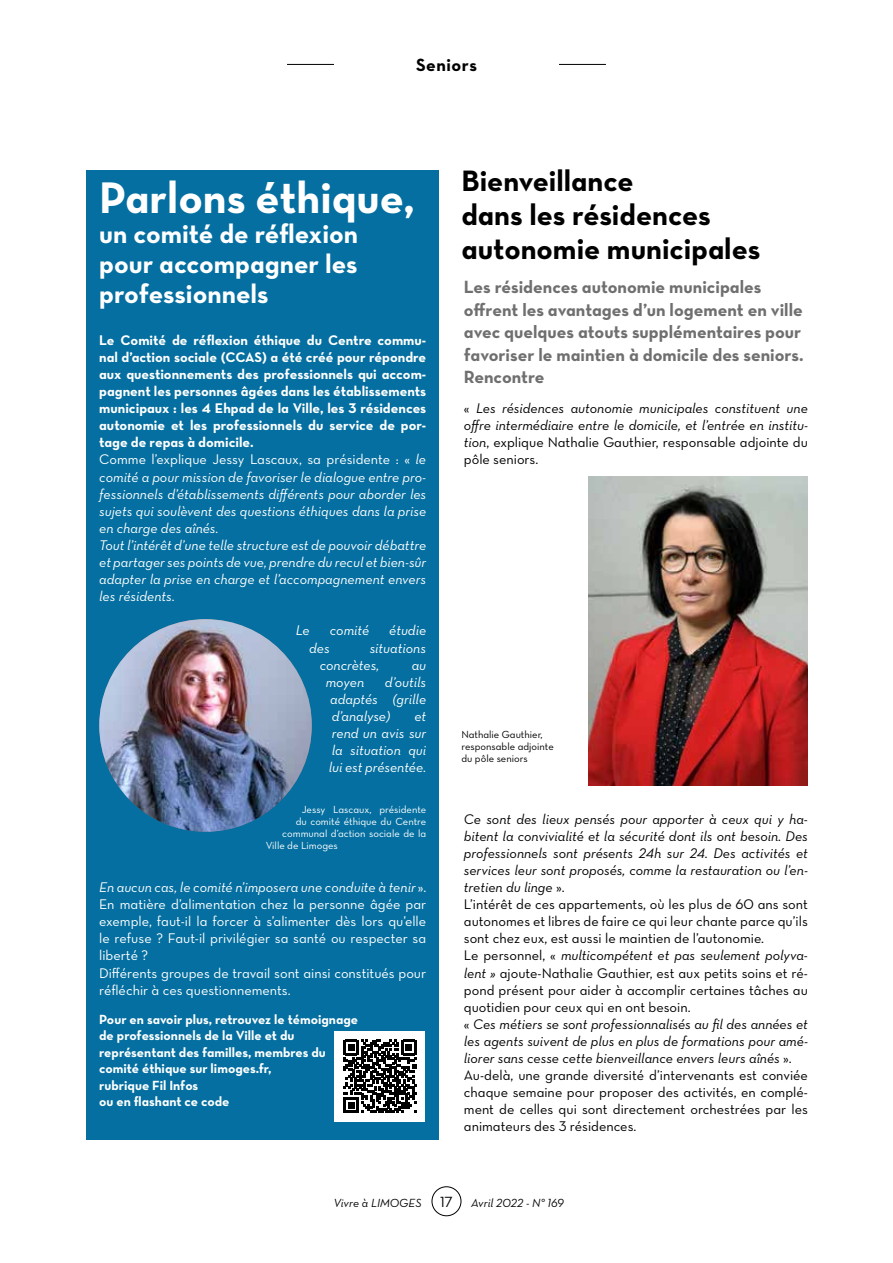
<style>
.page{position:relative;width:893px;height:1263px;background:#fff}
.page>*{position:absolute;margin:0;border:0;box-sizing:border-box;transform-origin:0 0}
.t1{font:45px "Neutra Text Bold Alt";color:#fff}
.t2{font:30px/34.2px "Neutra Text Bold Alt";color:#000}
.t3{font:27px/30px "Neutra Text Bold Alt";color:#fff;text-align:justify}
.t4{font:18px/22.5px "Neutra Text Bold Alt";color:#706f6f}
.t5{font:18px "Neutra Text Bold Alt";letter-spacing:.03em;color:#000}
.t6{font:14.25px/17.1px "Neutra Text Book Italic Alt";color:#000;text-align:justify}
.t7{font:14.25px/17.1px "Neutra Text Book Alt";color:#000;text-align:justify}
.t8{font:14.25px/17.1px "Neutra Text Book Italic Alt";color:#fff}
.t9{font:14.25px/17.1px "Neutra Text Bold Alt";color:#fff;text-align:justify}
.t10{font:14.25px/17.1px "Neutra Text Book Alt";color:#fff}
.t11{font:13.5px/16.5px "Neutra Text Bold Alt";color:#fff}
.t12{font:12px "Neutra Text Book Italic Alt";color:#000}
.t13{font:10.5px "Neutra Text Book Alt";color:#fff}
.t14{font:10.5px/12px "Neutra Text Book Alt";color:#000}
.s1{font-family:"Neutra Text Book Italic Alt"}
.s2{font-family:"Neutra Text Book Alt"}
.s3{font-family:"Neutra Text Book Alt";font-size:15px}
</style>
<div class="page">
<div style="left:86px;top:170px;width:353px;height:970px;background:#046fa0"></div>
<img style="left:99px;top:619px;width:213px;height:213px;border-radius:106px">
<img style="left:588px;top:476px;width:220px;height:310px">
<div style="left:335px;top:1031px;width:90px;height:90px;background:#fff"></div>
<svg style="left:343px;top:1040px;width:73px;height:73px"></svg>
<hr style="left:287px;top:64px;width:47px;height:1px;background:#000">
<hr style="left:559px;top:64px;width:47px;height:1px;background:#000">
<div style="left:432px;top:1186px;width:29px;height:30px;border:1px solid #000;border-radius:50%"></div>
<p class="t5" style="left:416px;top:54px;width:62px">Seniors</p>
<h1 class="t1" style="left:99px;top:170px;width:317px">Parlons éthique,</h1>
<h3 class="t3" style="left:99px;top:218px;width:260px">un comité de réflexion pour accompagner les professionnels</h3>
<p class="t9" style="left:99px;top:331px;width:329px">Le Comité de réflexion éthique du Centre commu&shy;nal d’action sociale (CCAS) a été créé pour répondre aux questionnements des professionnels qui accom&shy;pagnent les personnes âgées dans les établissements municipaux : les 4 Ehpad de la Ville, les 3 résidences autonomie et les professionnels du service de por&shy;tage de repas à domicile.</p>
<p class="t10" style="left:99px;top:451px;width:328px">Comme l’explique Jessy Lascaux, sa présidente : « <span class="s1">le</span></p>
<p class="t8" style="left:99px;top:468px;width:329px">comité a pour mission de favoriser le dialogue entre pro&shy;fessionnels d’établissements différents pour aborder les sujets qui soulèvent des questions éthiques dans la prise en charge des aînés.<br>Tout l’intérêt d’une telle structure est de pouvoir débattre et partager ses points de vue, prendre du recul et bien-sûr adapter la prise en charge et l’accompagnement envers les résidents.</p>
<p class="t8" style="left:296px;top:622px;width:16px">Le</p>
<p class="t8" style="left:330px;top:622px;width:41px">comité</p>
<p class="t8" style="left:389px;top:622px;width:38px">étudie</p>
<p class="t8" style="left:309px;top:639px;width:22px">des</p>
<p class="t8" style="left:320px;top:639px;width:108px;text-indent:50px">situations concrètes,</p>
<p class="t8" style="left:412px;top:656px;width:16px">au</p>
<p class="t8" style="left:330px;top:673px;width:98px;text-align:justify;text-indent:55px">d’outils adaptés (grille d’analyse)</p>
<p class="t8" style="left:326px;top:673px;width:40px">moyen</p>
<p class="t8" style="left:329px;top:707px;width:99px;text-align:justify;text-indent:86px">et rend un avis sur la situation qui lui est présentée.</p>
<p class="t13" style="left:302px;top:803px;width:126px">Jessy Lascaux, présidente</p>
<p class="t13" style="left:296px;top:815px;width:132px">du comité éthique du Centre</p>
<p class="t13" style="left:282px;top:827px;width:145px">communal d’action sociale de la</p>
<p class="t13" style="left:266px;top:839px;width:74px">Ville de Limoges</p>
<p class="t8" style="left:99px;top:878px;width:328px">En aucun cas, le comité n’imposera une conduite à tenir <span class="s2">».</span></p>
<p class="t10" style="left:99px;top:895px;width:329px">En matière d’alimentation chez la personne âgée par exemple, faut-il la forcer à s’alimenter dès lors qu’elle le refuse ? Faut-il privilégier sa santé ou respecter sa liberté ?<br>Différents groupes de travail sont ainsi constitués pour réfléchir à ces questionnements.</p>
<p class="t11" style="left:99px;top:1011px;width:260px">Pour en savoir plus, retrouvez le témoignage de professionnels de la Ville et du représentant des familles, membres du comité éthique sur limoges.fr,<br>rubrique Fil Infos<br>ou en flashant ce code</p>
<h2 class="t2" style="left:461px;top:163px;width:300px">Bienveillance<br>dans les résidences autonomie municipales</h2>
<p class="t4" style="left:464px;top:276px;width:341px">Les résidences autonomie municipales offrent les avantages d’un logement en ville avec quelques atouts supplémentaires pour favoriser le maintien à domicile des seniors.<br>Rencontre</p>
<p class="t6" style="left:464px;top:399px;width:346px"><span class="s2">«</span> Les résidences autonomie municipales constituent une offre intermédiaire entre le domicile, et l’entrée en institu-</p>
<p class="t7" style="left:464px;top:434px;width:346px"><span class="s1">tion</span>, explique Nathalie Gauthier, responsable adjointe du pôle seniors.</p>
<p class="t14" style="left:461px;top:728px;width:94px">Nathalie Gauthier, responsable adjointe du pôle seniors</p>
<p class="t6" style="left:464px;top:810px;width:346px">Ce sont des lieux pensés pour apporter à ceux qui y ha&shy;bitent la convivialité et la sécurité dont ils ont besoin. Des professionnels sont présents 24h sur 24. Des activités et services leur sont proposés, comme la restauration ou l’en&shy;tretien du linge <span class="s2">».</span></p>
<p class="t7" style="left:464px;top:895px;width:346px">L’intérêt de ces appartements, où les plus de 60 ans sont autonomes et libres de faire ce qui leur chante parce qu’ils sont chez eux, est aussi le maintien de l’autonomie.</p>
<p class="t6" style="left:464px;top:947px;width:346px"><span class="s2">Le personnel, «</span> multicompétent et pas seulement polyva-</p>
<p class="t7" style="left:464px;top:964px;width:346px"><span class="s1">lent »</span> ajoute-Nathalie Gauthier, est aux petits soins et ré&shy;pond présent pour aider à accomplir certaines tâches au quotidien pour ceux qui en ont besoin.</p>
<p class="t6" style="left:464px;top:1015px;width:346px"><span class="s2">«</span> Ces métiers se sont professionnalisés au fil des années et les agents suivent de plus en plus de formations pour amé&shy;liorer sans cesse cette bienveillance envers leurs aînés <span class="s2">».</span></p>
<p class="t7" style="left:464px;top:1066px;width:346px">Au-delà, une grande diversité d’intervenants est conviée chaque semaine pour proposer des activités, en complé&shy;ment de celles qui sont directement orchestrées par les animateurs des 3 résidences.</p>
<p class="t12" style="left:334px;top:1195px;width:232px">Vivre à LIMOGES <span class="s3">17</span> Avril 2022 - N° 169</p>
</div>
